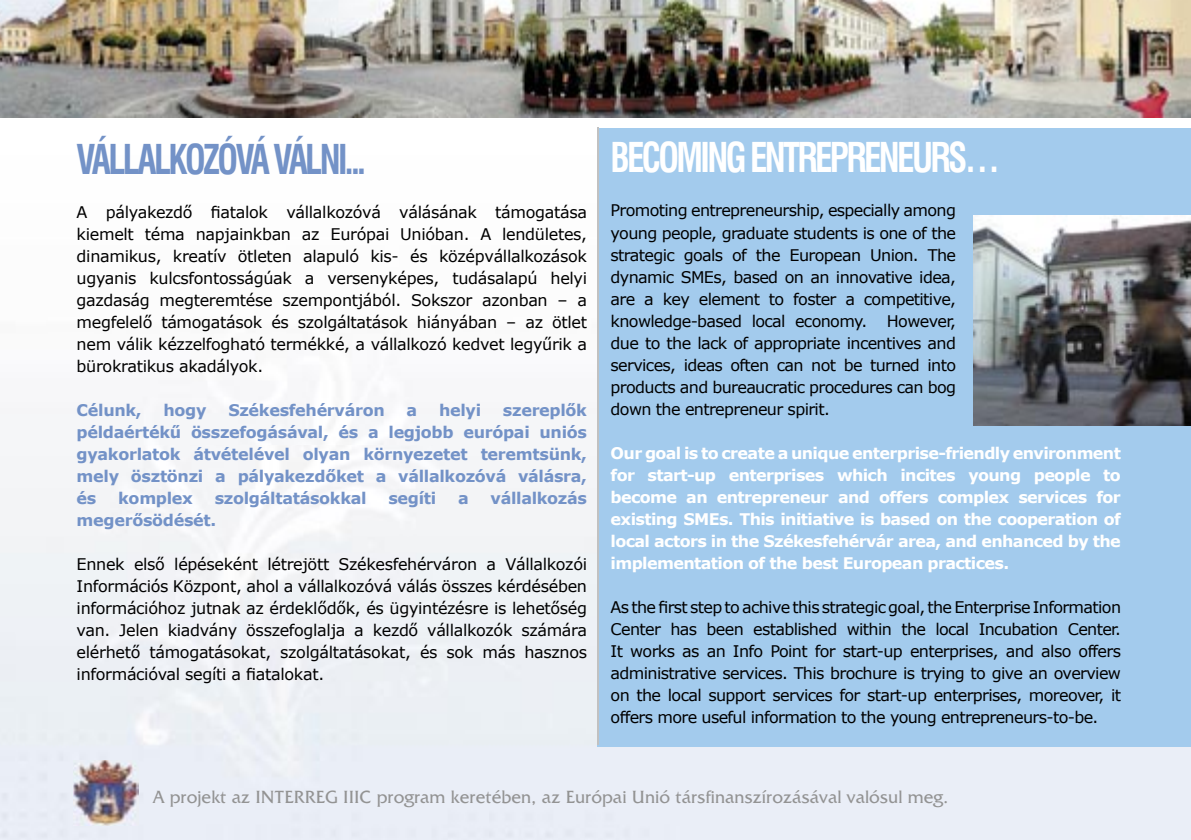
<style>
.page{position:relative;width:1191px;height:840px;background:#fff}
.page>*{position:absolute;margin:0;border:0;box-sizing:border-box;transform-origin:0 0}
.t1{font:700 40px "Swiss Condensed HBT";letter-spacing:-.075em;color:#fff;scale:.88 1}
.t2{font:700 40px "Swiss Condensed HBT";letter-spacing:-.075em;color:#7392c7;scale:.88 1}
.t3{font:18px "Friz Quadrata HBT";color:#939393}
.t4{font:16px/22px "Verdana";letter-spacing:-.04em;color:#000;text-align:justify}
.t5{font:700 16px/22px "Verdana";letter-spacing:-.04em;color:#fff;text-align:justify}
.t6{font:700 16px/22px "Verdana";letter-spacing:-.02em;color:#7392c7;text-align:justify}
</style>
<div class="page">
<div style="left:598px;top:128px;width:593px;height:618px;background:#a3cbed"></div>
<hr style="left:597px;top:128px;width:1px;height:616px;background:#c1c1c1">
<img style="left:0;top:0;width:1191px;height:118px">
<img style="left:73px;top:760px;width:65px;height:65px">
<img style="left:973px;top:215px;width:218px;height:210px">
<h1 class="t2" style="left:77px;top:135px;width:330px">VÁLLALKOZÓVÁ VÁLNI...</h1>
<p class="t4" style="left:77px;top:200px;width:512px">A pályakezdő fiatalok vállalkozóvá válásának támogatása kiemelt téma napjainkban az Európai Unióban. A lendületes, dinamikus, kreatív ötleten alapuló kis- és középvállalkozások ugyanis kulcsfontosságúak a versenyképes, tudásalapú helyi gazdaság megteremtése szempontjából. Sokszor azonban – a megfelelő támogatások és szolgáltatások hiányában – az ötlet nem válik kézzelfogható termékké, a vállalkozó kedvet legyűrik a bürokratikus akadályok.</p>
<p class="t6" style="left:77px;top:398px;width:67px">Célunk,</p>
<p class="t6" style="left:163px;top:398px;width:45px">hogy</p>
<p class="t6" style="left:228px;top:398px;width:158px">Székesfehérváron</p>
<p class="t6" style="left:406px;top:398px;width:12px">a</p>
<p class="t6" style="left:439px;top:398px;width:44px">helyi</p>
<p class="t6" style="left:77px;top:398px;width:512px;text-indent:426px">szereplők példaértékű összefogásával, és a legjobb európai uniós gyakorlatok átvételével olyan környezetet teremtsünk, mely ösztönzi a pályakezdőket a vállalkozóvá válásra, és</p>
<p class="t6" style="left:118px;top:486px;width:76px">komplex</p>
<p class="t6" style="left:215px;top:486px;width:153px">szolgáltatásokkal</p>
<p class="t6" style="left:388px;top:486px;width:49px">segíti</p>
<p class="t6" style="left:458px;top:486px;width:12px">a</p>
<p class="t6" style="left:490px;top:486px;width:98px">vállalkozás</p>
<p class="t6" style="left:77px;top:508px;width:141px">megerősödését.</p>
<p class="t4" style="left:77px;top:552px;width:512px">Ennek első lépéseként létrejött Székesfehérváron a Vállalkozói Információs Központ, ahol a vállalkozóvá válás összes kérdésében információhoz jutnak az érdeklődők, és ügyintézésre is lehetőség van. Jelen kiadvány összefoglalja a kezdő vállalkozók számára elérhető támogatásokat, szolgáltatásokat, és sok más hasznos információval segíti a fiatalokat.</p>
<h1 class="t1" style="left:610px;top:134px;width:444px">BECOMING ENTREPRENEURS…</h1>
<p class="t4" style="left:610px;top:199px;width:347px">Promoting entrepreneurship, especially among young people, graduate students is one of the strategic goals of the European Union. The dynamic SMEs, based on an innovative idea, are a key element to foster a competitive, knowledge-based local economy. However, due to the lack of appropriate incentives and services, ideas often can not be turned into products and bureaucratic procedures can bog down the entrepreneur spirit.</p>
<p class="t5" style="left:610px;top:441px;width:512px">Our goal is to create a unique enterprise-friendly environment for start-up enterprises which incites young people to become an entrepreneur and offers complex services for existing SMEs. This initiative is based on the cooperation of local actors in the Székesfehérvár area, and enhanced by the implementation of the best European practices.</p>
<p class="t4" style="left:610px;top:595px;width:512px">As the first step to achive this strategic goal, the Enterprise Information Center has been established within the local Incubation Center.<br>It works as an Info Point for start-up enterprises, and also offers administrative services. This brochure is trying to give an overview on the local support services for start-up enterprises, moreover, it offers more useful information to the young entrepreneurs-to-be.</p>
<p class="t3" style="left:153px;top:784px;width:796px">A projekt az INTERREG IIIC program keretében, az Európai Unió társfinanszírozásával valósul meg.</p>
</div>
